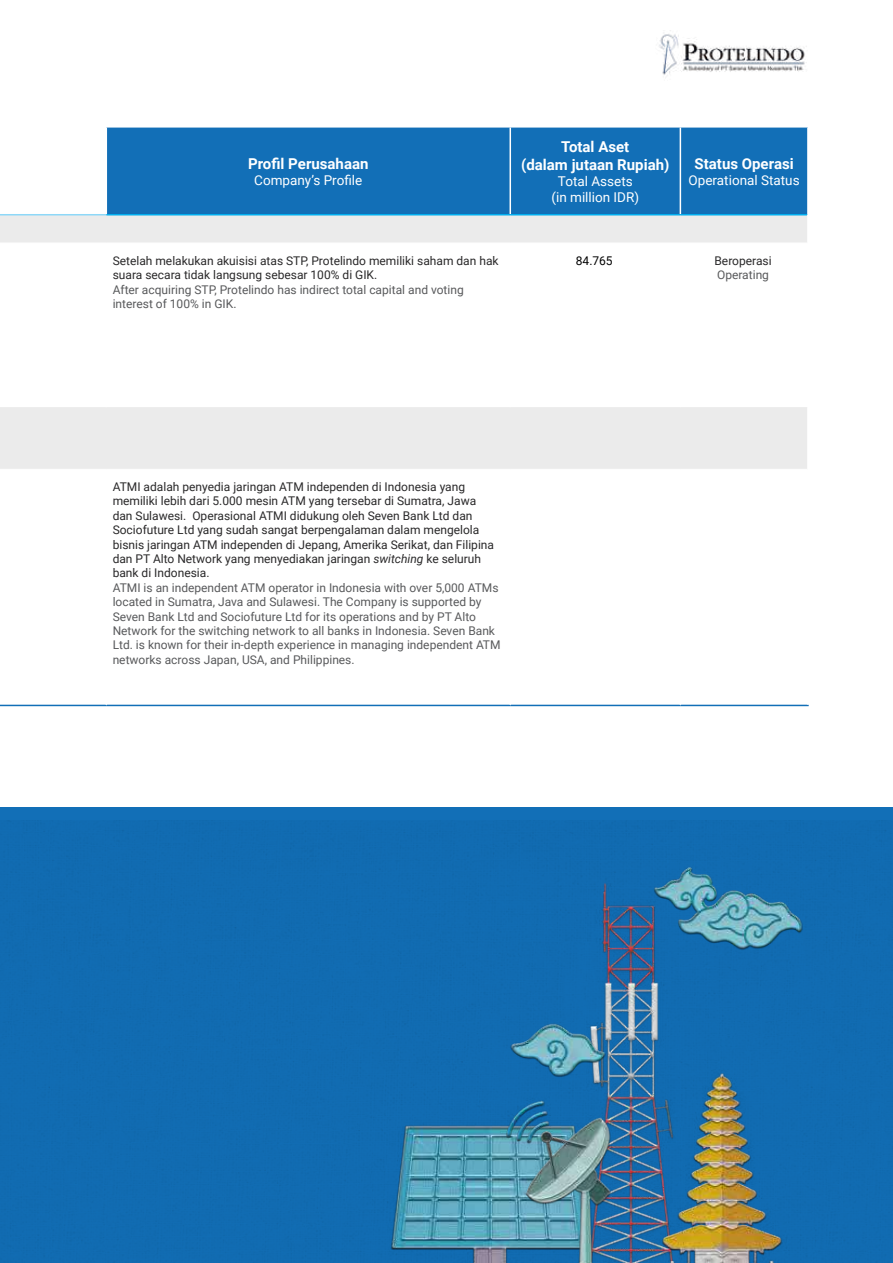
<style>
.page{position:relative;width:893px;height:1263px;background:#fff}
.page>*{position:absolute;margin:0;border:0;box-sizing:border-box;transform-origin:0 0}
.t1{font:700 15px/18px "Roboto";color:#fff;text-align:center}
.t2{font:13.5px/16.2px "Roboto";color:#fff;text-align:center}
.t3{font:12px/14.4px "Roboto";color:#292829}
.t4{font:12px/14.4px "Roboto";color:#58595b}
.t5{font:12px "Roboto";color:#000}
.s1{font-style:italic}
</style>
<div class="page">
<img style="left:659px;top:30px;width:148px;height:45px">
<div style="left:107px;top:128px;width:700px;height:86px;background:#126fb7"></div>
<svg style="left:0;top:215px;width:807px;height:254px"></svg>
<hr style="left:509px;top:128px;width:2px;height:86px;background:#fff">
<hr style="left:680px;top:128px;width:1px;height:86px;background:#fff">
<hr style="left:106px;top:214px;width:404px;height:1px;background:#00aeef">
<hr style="left:510px;top:214px;width:170px;height:1px;background:#00aeef">
<hr style="left:680px;top:214px;width:127px;height:1px;background:#00aeef">
<hr style="left:0;top:214px;width:106px;height:1px;background:#8ed8f8">
<hr style="left:0;top:243px;width:106px;height:1px;background:#fff">
<hr style="left:106px;top:243px;width:404px;height:1px;background:#fff">
<hr style="left:510px;top:243px;width:170px;height:1px;background:#fff">
<hr style="left:680px;top:243px;width:127px;height:1px;background:#fff">
<hr style="left:0;top:705px;width:106px;height:1px;background:#126fb7">
<hr style="left:106px;top:705px;width:404px;height:1px;background:#126fb7">
<hr style="left:510px;top:705px;width:170px;height:1px;background:#126fb7">
<hr style="left:680px;top:705px;width:129px;height:1px;background:#126fb7">
<hr style="left:106px;top:243px;width:1px;height:164px;background:#fff">
<hr style="left:509px;top:243px;width:2px;height:164px;background:#fff">
<hr style="left:680px;top:243px;width:1px;height:164px;background:#fff">
<div style="left:0;top:808px;width:893px;height:455px;background:#126fb7"></div>
<img style="left:587px;top:883px;width:89px;height:160px">
<img style="left:505px;top:1006px;width:106px;height:84px">
<img style="left:651px;top:859px;width:157px;height:98px">
<img style="left:373px;top:1111px;width:119px;height:152px">
<img style="left:492px;top:1090px;width:98px;height:173px">
<img style="left:590px;top:1043px;width:264px;height:220px">
<p class="t1" style="left:248px;top:154px;width:122px">Profil Perusahaan</p>
<p class="t2" style="left:254px;top:171px;width:109px">Company’s Profile</p>
<p class="t3" style="left:113px;top:253px;width:387px">Setelah melakukan akuisisi atas STP, Protelindo memiliki saham dan hak suara secara tidak langsung sebesar 100% di GIK.</p>
<p class="t4" style="left:113px;top:282px;width:353px">After acquiring STP, Protelindo has indirect total capital and voting interest of 100% in GIK.</p>
<p class="t1" style="left:521px;top:137px;width:150px">Total Aset<br>(dalam jutaan Rupiah)</p>
<p class="t2" style="left:551px;top:172px;width:89px">Total Assets (in million IDR)</p>
<p class="t1" style="left:695px;top:154px;width:101px">Status Operasi</p>
<p class="t2" style="left:689px;top:171px;width:113px">Operational Status</p>
<p class="t5" style="left:576px;top:252px;width:38px">84.765</p>
<p class="t3" style="left:714px;top:253px;width:59px">Beroperasi</p>
<p class="t4" style="left:717px;top:267px;width:53px">Operating</p>
<p class="t3" style="left:113px;top:479px;width:383px">ATMI adalah penyedia jaringan ATM independen di Indonesia yang memiliki lebih dari 5.000 mesin ATM yang tersebar di Sumatra, Jawa dan Sulawesi. Operasional ATMI didukung oleh Seven Bank Ltd dan Sociofuture Ltd yang sudah sangat berpengalaman dalam mengelola bisnis jaringan ATM independen di Jepang, Amerika Serikat, dan Filipina dan PT Alto Network yang menyediakan jaringan <span class="s1">switching</span> ke seluruh bank di Indonesia.</p>
<p class="t4" style="left:113px;top:580px;width:389px">ATMI is an independent ATM operator in Indonesia with over 5,000 ATMs located in Sumatra, Java and Sulawesi. The Company is supported by Seven Bank Ltd and Sociofuture Ltd for its operations and by PT Alto Network for the switching network to all banks in Indonesia. Seven Bank Ltd. is known for their in-depth experience in managing independent ATM networks across Japan, USA, and Philippines.</p>
</div>
